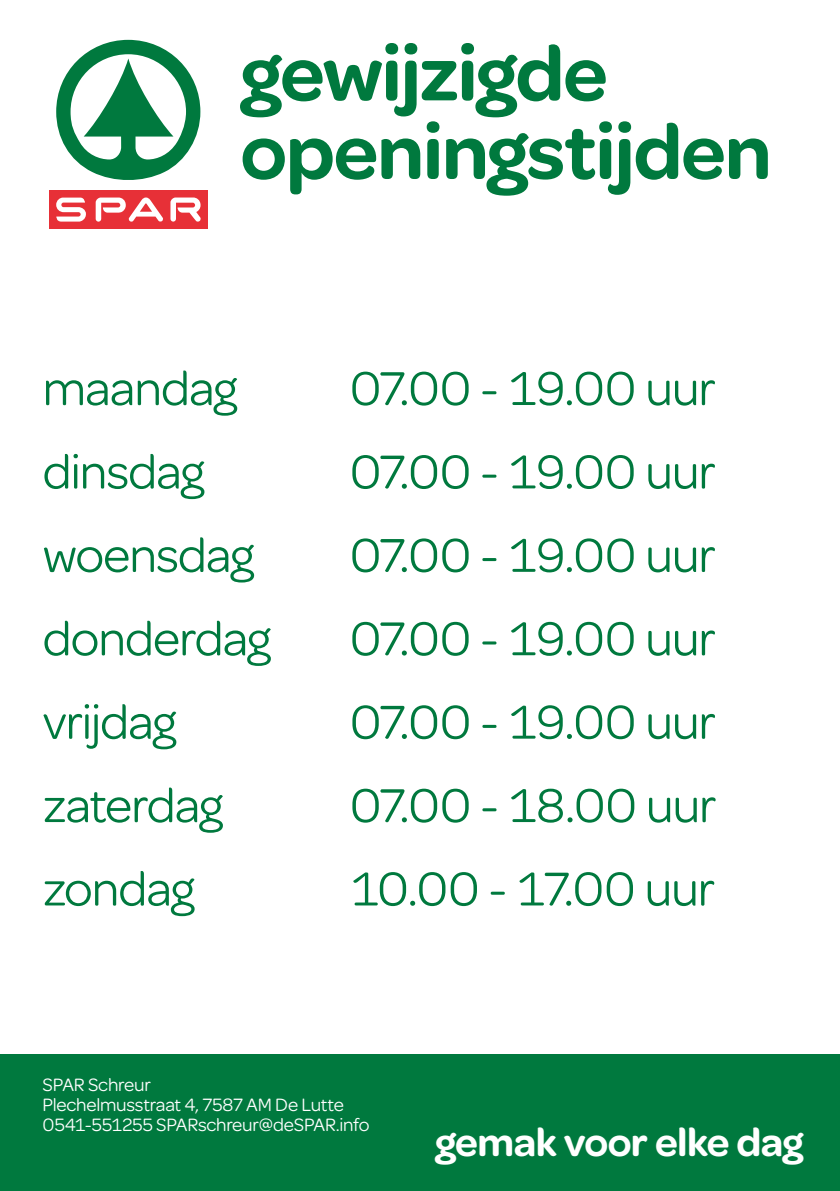
<style>
.page{position:relative;width:840px;height:1191px;background:#fff}
.page>*{position:absolute;margin:0;border:0;box-sizing:border-box;transform-origin:0 0}
.t1{font:600 80.6px/78.4px "Omnes Sparv";letter-spacing:-.02em;color:#00793e}
.t2{font:50.6px "Omnes Sparv";letter-spacing:-.02em;color:#00793e}
.t3{font:600 41.2px "Omnes Sparv";letter-spacing:-.015em;color:#fff}
.t4{font:19px/20px "Omnes Sparv";letter-spacing:-.015em;color:#fff}
</style>
<div class="page">
<div style="left:0;top:1055px;width:839px;height:136px;background:#00793e"></div>
<div style="left:49px;top:190px;width:158px;height:39px;background:#e73037"></div>
<svg style="left:56px;top:198px;width:30px;height:24px"></svg>
<svg style="left:170px;top:197px;width:31px;height:25px"></svg>
<svg style="left:96px;top:197px;width:67px;height:25px"></svg>
<svg style="left:56px;top:40px;width:144px;height:140px"></svg>
<h1 class="t1" style="left:240px;top:30px;width:532px">gewijzigde openingstijden</h1>
<p class="t2" style="left:43px;top:354px;width:196px">maandag</p>
<p class="t2" style="left:349px;top:354px;width:367px">07.00 - 19.00 uur</p>
<p class="t2" style="left:43px;top:437px;width:163px">dinsdag</p>
<p class="t2" style="left:349px;top:437px;width:367px">07.00 - 19.00 uur</p>
<p class="t2" style="left:43px;top:521px;width:213px">woensdag</p>
<p class="t2" style="left:349px;top:521px;width:367px">07.00 - 19.00 uur</p>
<p class="t2" style="left:43px;top:604px;width:230px">donderdag</p>
<p class="t2" style="left:349px;top:604px;width:367px">07.00 - 19.00 uur</p>
<p class="t2" style="left:43px;top:687px;width:135px">vrijdag</p>
<p class="t2" style="left:349px;top:687px;width:367px">07.00 - 19.00 uur</p>
<p class="t2" style="left:43px;top:771px;width:182px">zaterdag</p>
<p class="t2" style="left:349px;top:771px;width:368px">07.00 - 18.00 uur</p>
<p class="t2" style="left:43px;top:854px;width:153px">zondag</p>
<p class="t2" style="left:349px;top:854px;width:366px">10.00 - 17.00 uur</p>
<p class="t4" style="left:43px;top:1073px;width:328px">SPAR Schreur<br>Plechelmusstraat 4, 7587 AM De Lutte<br>0541-551255 SPARschreur@deSPAR.info</p>
<p class="t3" style="left:435px;top:1112px;width:370px">gemak voor elke dag</p>
</div>
